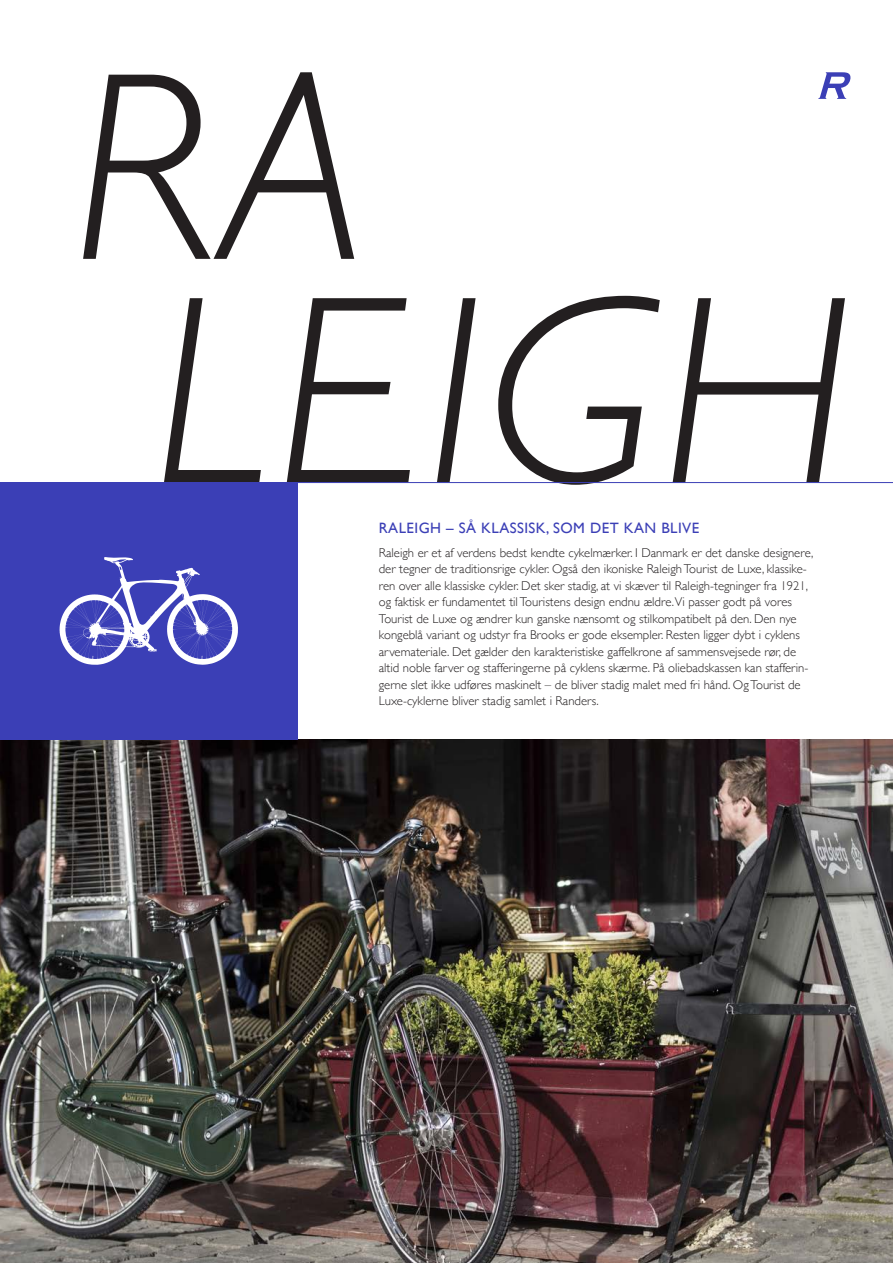
<style>
.page{position:relative;width:893px;height:1263px;background:#fff}
.page>*{position:absolute;margin:0;border:0;box-sizing:border-box;transform-origin:0 0}
.Overskrift_Image{font:italic 300 270px "Gill Sans";letter-spacing:.03em;color:#231f20}
.Mellemrubrik_Image{font:15px "Gill Sans";letter-spacing:.03em;color:#3b3fb6}
.Brødtekst{font:300 12.75px/16.5px "Gill Sans";color:#231f20}
</style>
<div class="page">
<img style="left:0;top:740px;width:893px;height:523px">
<svg style="left:818px;top:72px;width:32px;height:27px"></svg>
<div style="left:0;top:482px;width:298px;height:258px;background:#3b3fb6"></div>
<hr style="left:0;top:482px;width:893px;height:1px;background:#3b3fb6">
<svg style="left:60px;top:557px;width:178px;height:108px"></svg>
<p class="Overskrift_Image" style="left:72px;top:17px;width:297px">RA</p>
<p class="Overskrift_Image" style="left:154px;top:240px;width:698px">LEIGH</p>
<p class="Mellemrubrik_Image" style="left:379px;top:519px;width:322px">RALEIGH – SÅ KLASSISK, SOM DET KAN BLIVE</p>
<p class="Brødtekst" style="left:379px;top:544px;width:436px">Raleigh er et af verdens bedst kendte cykelmærker. I Danmark er det danske designere, der tegner de traditionsrige cykler. Også den ikoniske Raleigh Tourist de Luxe, klassike&shy;ren over alle klassiske cykler. Det sker stadig, at vi skæver til Raleigh-tegninger fra 1921, og faktisk er fundamentet til Touristens design endnu ældre.Vi passer godt på vores Tourist de Luxe og ændrer kun ganske nænsomt og stilkompatibelt på den. Den nye kongeblå variant og udstyr fra Brooks er gode eksempler. Resten ligger dybt i cyklens arvemateriale. Det gælder den karakteristiske gaffelkrone af sammensvejsede rør, de altid noble farver og stafferingerne på cyklens skærme. På oliebadskassen kan stafferin&shy;gerne slet ikke udføres maskinelt – de bliver stadig malet med fri hånd. Og Tourist de Luxe-cyklerne bliver stadig samlet i Randers.</p>
</div>
